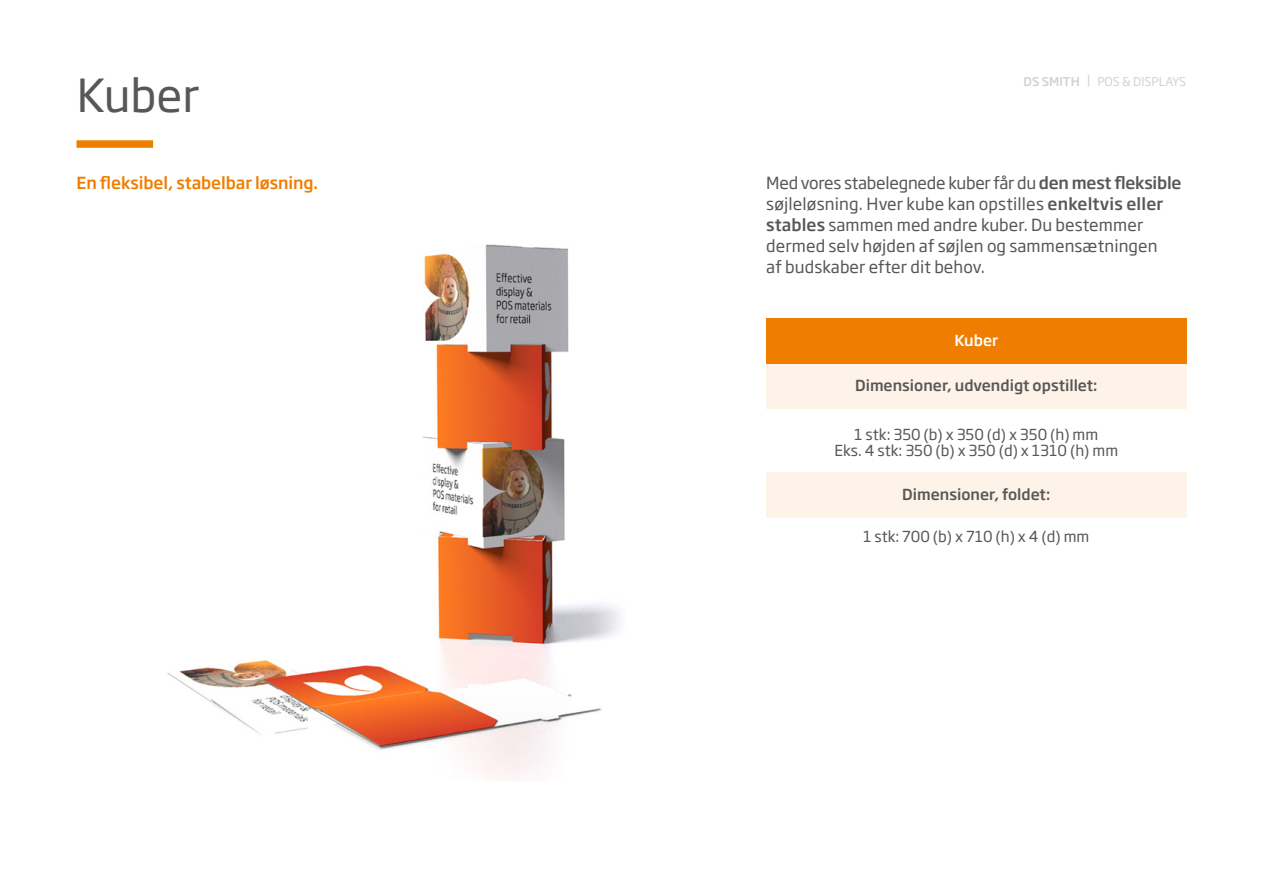
<style>
.page{position:relative;width:1263px;height:893px;background:#fff}
.page>*{position:absolute;margin:0;border:0;box-sizing:border-box;transform-origin:0 0}
.t1{font:45px "Soho Gothic Pro";color:#575756}
.t2{font:16.5px/21px "Soho Gothic Pro";letter-spacing:.005em;color:#575756}
.t3{font:500 16.5px "Soho Gothic Pro";letter-spacing:-.005em;color:#ef7d00}
.t4{font:15px/16.5px "Soho Gothic Pro";color:#575756;text-align:center}
.t5{font:500 15px "Soho Gothic Pro";color:#575756}
.t6{font:500 15px "Soho Gothic Pro";color:#fff}
.t7{font:12px "Soho Gothic Pro";color:#d2d2d2}
.s1{font-weight:500}
</style>
<div class="page">
<img style="left:167px;top:244px;width:452px;height:536px">
<div style="left:77px;top:140px;width:76px;height:8px;background:#ef7d00"></div>
<div style="left:766px;top:363px;width:420px;height:45px;background:#fef3e8"></div>
<div style="left:766px;top:318px;width:420px;height:45px;background:#ef7d00"></div>
<div style="left:766px;top:473px;width:420px;height:45px;background:#fef3e8"></div>
<h1 class="t1" style="left:77px;top:60px;width:124px">Kuber</h1>
<p class="t7" style="left:1023px;top:72px;width:164px"><span class="s1">DS SMITH</span> | POS &amp; DISPLAYS</p>
<p class="t3" style="left:77px;top:169px;width:243px">En fleksibel, stabelbar løsning.</p>
<p class="t2" style="left:766px;top:171px;width:417px">Med vores stabelegnede kuber får du <span class="s1">den mest fleksible </span>søjleløsning. Hver kube kan opstilles <span class="s1">enkeltvis eller stables</span> sammen med andre kuber. Du bestemmer dermed selv højden af søjlen og sammensætningen<br>af budskaber efter dit behov.</p>
<p class="t6" style="left:954px;top:328px;width:45px">Kuber</p>
<p class="t5" style="left:855px;top:373px;width:244px">Dimensioner, udvendigt opstillet:</p>
<p class="t4" style="left:834px;top:425px;width:285px">1 stk: 350 (b) x 350 (d) x 350 (h) mm<br>Eks. 4 stk: 350 (b) x 350 (d) x 1310 (h) mm</p>
<p class="t5" style="left:902px;top:483px;width:150px">Dimensioner, foldet:</p>
<p class="t4" style="left:863px;top:528px;width:228px">1 stk: 700 (b) x 710 (h) x 4 (d) mm</p>
</div>
